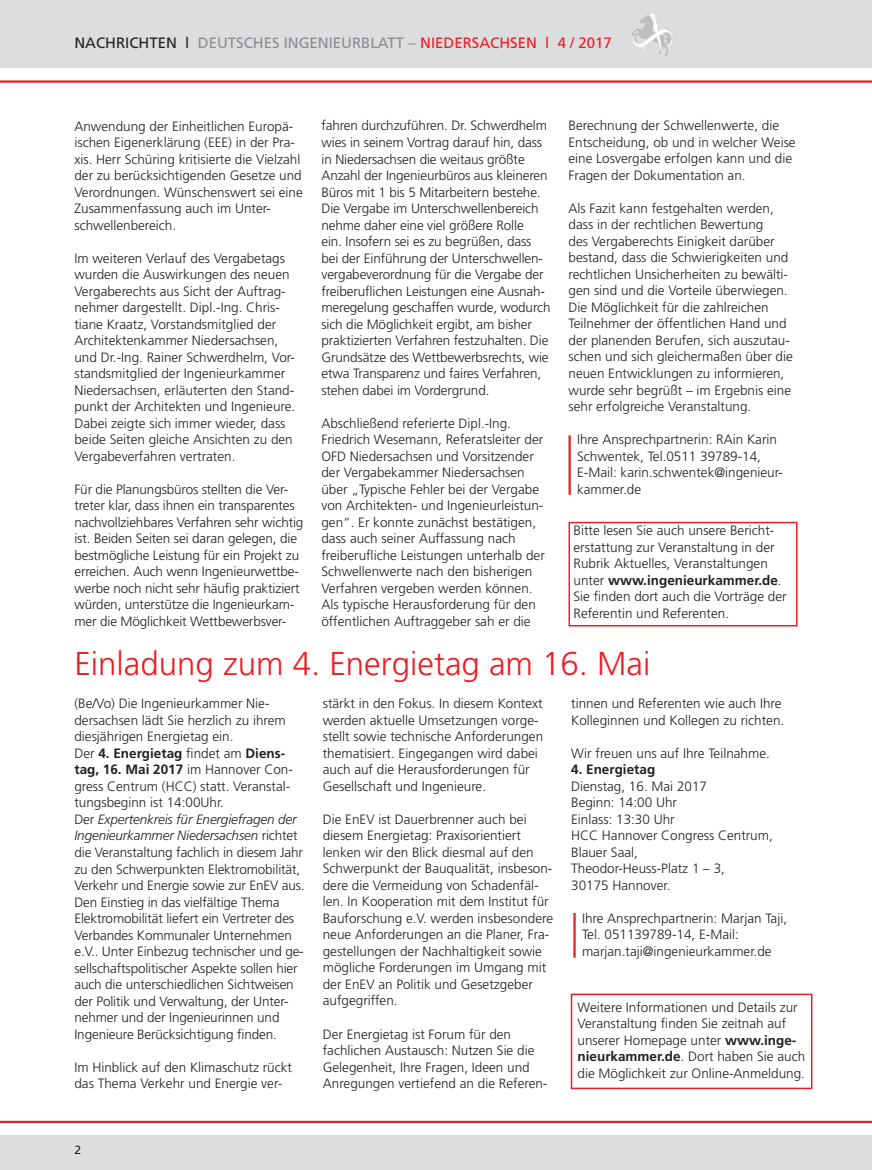
<style>
.page{position:relative;width:872px;height:1170px;background:#fff}
.page>*{position:absolute;margin:0;border:0;box-sizing:border-box;transform-origin:0 0}
.t1{font:300 33px "Frutiger";color:#ee1d23}
.t2{font:15px "Frutiger";color:#8a8c8f}
.t3{font:300 13.5px/16.5px "Frutiger";color:#231f20}
.t4{font:700 13.5px "Frutiger";color:#231f20}
.t5{font:12px "Frutiger";color:#231f20}
.s1{color:#231f20}
.s2{color:#ee1d23}
.s3{font-weight:700}
.s4{font-style:italic}
</style>
<div class="page">
<div style="left:0;top:1135px;width:872px;height:34px;background:#dcdddf"></div>
<div style="left:0;top:0;width:872px;height:68px;background:#dcdddf"></div>
<svg style="left:639px;top:14px;width:13px;height:9px"></svg>
<hr style="left:0;top:80px;width:872px;height:3px;background:#ee1d23">
<hr style="left:0;top:1120px;width:872px;height:2px;background:#ee1d23">
<hr style="left:568px;top:435px;width:3px;height:60px;background:#ee1d23">
<div style="left:568px;top:522px;width:229px;height:104px;border:2px solid #ee1d23"></div>
<div style="left:571px;top:993px;width:241px;height:96px;border:2px solid #ee1d23"></div>
<hr style="left:573px;top:912px;width:2px;height:45px;background:#ee1d23">
<p class="t2" style="left:74px;top:34px;width:539px"><span class="s1">NACHRICHTEN l</span> DEUTSCHES INGENIEURBLATT – <span class="s2">NIEDERSACHSEN l 4 / 2017</span></p>
<p class="t3" style="left:74px;top:118px;width:230px">Anwendung der Einheitlichen Europä&shy;ischen Eigenerklärung (EEE) in der Pra&shy;xis. Herr Schüring kritisierte die Vielzahl der zu berücksichtigenden Gesetze und Verordnungen. Wünschenswert sei eine Zusammenfassung auch im Unter&shy;schwellenbereich.</p>
<p class="t3" style="left:74px;top:250px;width:222px">Im weiteren Verlauf des Vergabetags wurden die Auswirkungen des neuen Vergaberechts aus Sicht der Auftrag&shy;nehmer dargestellt. Dipl.-Ing. Chris&shy;tiane Kraatz, Vorstandsmitglied der Architektenkammer Niedersachsen, und Dr.-Ing. Rainer Schwerdhelm, Vor&shy;standsmitglied der Ingenieurkammer Niedersachsen, erläuterten den Stand&shy;punkt der Architekten und Ingenieure.<br>Dabei zeigte sich immer wieder, dass beide Seiten gleiche Ansichten zu den Vergabeverfahren vertraten.</p>
<p class="t3" style="left:74px;top:480px;width:230px">Für die Planungsbüros stellten die Ver&shy;treter klar, dass ihnen ein transparentes nachvollziehbares Verfahren sehr wichtig ist. Beiden Seiten sei daran gelegen, die bestmögliche Leistung für ein Projekt zu erreichen. Auch wenn Ingenieurwettbe&shy;werbe noch nicht sehr häufig praktiziert würden, unterstütze die Ingenieurkam&shy;mer die Möglichkeit Wettbewerbsver-</p>
<p class="t3" style="left:321px;top:117px;width:230px">fahren durchzuführen. Dr. Schwerdhelm wies in seinem Vortrag darauf hin, dass in Niedersachsen die weitaus größte Anzahl der Ingenieurbüros aus kleineren Büros mit 1 bis 5 Mitarbeitern bestehe.<br>Die Vergabe im Unterschwellenbereich nehme daher eine viel größere Rolle<br>ein. Insofern sei es zu begrüßen, dass bei der Einführung der Unterschwellen&shy;vergabeverordnung für die Vergabe der freiberuflichen Leistungen eine Ausnah&shy;meregelung geschaffen wurde, wodurch sich die Möglichkeit ergibt, am bisher praktizierten Verfahren festzuhalten. Die Grundsätze des Wettbewerbsrechts, wie etwa Transparenz und faires Verfahren, stehen dabei im Vordergrund.</p>
<p class="t3" style="left:321px;top:414px;width:225px">Abschließend referierte Dipl.-Ing.<br>Friedrich Wesemann, Referatsleiter der OFD Niedersachsen und Vorsitzender der Vergabekammer Niedersachsen über „Typische Fehler bei der Vergabe von Architekten- und Ingenieurleistun&shy;gen“. Er konnte zunächst bestätigen, dass auch seiner Auffassung nach freiberufliche Leistungen unterhalb der Schwellenwerte nach den bisherigen Verfahren vergeben werden können.<br>Als typische Herausforderung für den öffentlichen Auftraggeber sah er die</p>
<p class="t3" style="left:568px;top:117px;width:229px">Berechnung der Schwellenwerte, die Entscheidung, ob und in welcher Weise eine Losvergabe erfolgen kann und die Fragen der Dokumentation an.</p>
<p class="t3" style="left:568px;top:200px;width:226px">Als Fazit kann festgehalten werden, dass in der rechtlichen Bewertung<br>des Vergaberechts Einigkeit darüber bestand, dass die Schwierigkeiten und rechtlichen Unsicherheiten zu bewälti&shy;gen sind und die Vorteile überwiegen.<br>Die Möglichkeit für die zahlreichen Teilnehmer der öffentlichen Hand und der planenden Berufen, sich auszutau&shy;schen und sich gleichermaßen über die neuen Entwicklungen zu informieren, wurde sehr begrüßt – im Ergebnis eine sehr erfolgreiche Veranstaltung.</p>
<p class="t3" style="left:577px;top:431px;width:207px">Ihre Ansprechpartnerin: RAin Karin<br>Schwentek, Tel.0511 39789-14,<br>E-Mail: karin.schwentek@ingenieur&shy;kammer.de</p>
<p class="t3" style="left:573px;top:522px;width:215px">Bitte lesen Sie auch unsere Bericht&shy;erstattung zur Veranstaltung in der Rubrik Aktuelles, Veranstaltungen unter <span class="s3">www.ingenieurkammer.de</span>.<br>Sie finden dort auch die Vorträge der Referentin und Referenten.</p>
<h1 class="t1" style="left:74px;top:645px;width:577px">Einladung zum 4. Energietag am 16. Mai</h1>
<p class="t3" style="left:74px;top:695px;width:232px">(Be/Vo) Die Ingenieurkammer Nie&shy;dersachsen lädt Sie herzlich zu ihrem diesjährigen Energietag ein.<br>Der <span class="s3">4. Energietag</span> findet am <span class="s3">Diens&shy;tag, 16. Mai 2017</span> im Hannover Con&shy;gress Centrum (HCC) statt. Veranstal&shy;tungsbeginn ist 14:00Uhr.<br>Der <span class="s4">Expertenkreis für Energiefragen der Ingenieurkammer Niedersachsen</span> richtet die Veranstaltung fachlich in diesem Jahr zu den Schwerpunkten Elektromobilität, Verkehr und Energie sowie zur EnEV aus.<br>Den Einstieg in das vielfältige Thema Elektromobilität liefert ein Vertreter des Verbandes Kommunaler Unternehmen e.V.. Unter Einbezug technischer und ge&shy;sellschaftspolitischer Aspekte sollen hier auch die unterschiedlichen Sichtweisen der Politik und Verwaltung, der Unter&shy;nehmer und der Ingenieurinnen und Ingenieure Berücksichtigung finden.</p>
<p class="t3" style="left:74px;top:1058px;width:219px">Im Hinblick auf den Klimaschutz rückt das Thema Verkehr und Energie ver-</p>
<p class="t3" style="left:571px;top:695px;width:215px">tinnen und Referenten wie auch Ihre<br>Kolleginnen und Kollegen zu richten.</p>
<p class="t3" style="left:571px;top:744px;width:200px">Wir freuen uns auf Ihre Teilnahme.</p>
<p class="t4" style="left:571px;top:761px;width:86px">4. Energietag</p>
<p class="t3" style="left:571px;top:777px;width:203px">Dienstag, 16. Mai 2017<br>Beginn: 14:00 Uhr<br>Einlass: 13:30 Uhr<br>HCC Hannover Congress Centrum,<br>Blauer Saal,<br>Theodor-Heuss-Platz 1 – 3,<br>30175 Hannover.</p>
<p class="t3" style="left:582px;top:909px;width:207px">Ihre Ansprechpartnerin: Marjan Taji,<br>Tel. 051139789-14, E-Mail: marjan.taji@ingenieurkammer.de</p>
<p class="t3" style="left:323px;top:695px;width:222px">stärkt in den Fokus. In diesem Kontext werden aktuelle Umsetzungen vorge&shy;stellt sowie technische Anforderungen thematisiert. Eingegangen wird dabei auch auf die Herausforderungen für Gesellschaft und Ingenieure.</p>
<p class="t3" style="left:323px;top:810px;width:232px">Die EnEV ist Dauerbrenner auch bei diesem Energietag: Praxisorientiert lenken wir den Blick diesmal auf den Schwerpunkt der Bauqualität, insbeson&shy;dere die Vermeidung von Schadenfäl&shy;len. In Kooperation mit dem Institut für Bauforschung e.V. werden insbesondere neue Anforderungen an die Planer, Fra&shy;gestellungen der Nachhaltigkeit sowie mögliche Forderungen im Umgang mit der EnEV an Politik und Gesetzgeber aufgegriffen.</p>
<p class="t3" style="left:323px;top:1025px;width:226px">Der Energietag ist Forum für den fachlichen Austausch: Nutzen Sie die Gelegenheit, Ihre Fragen, Ideen und Anregungen vertiefend an die Referen-</p>
<p class="t3" style="left:577px;top:998px;width:229px">Weitere Informationen und Details zur Veranstaltung finden Sie zeitnah auf unserer Homepage unter <span class="s3">www.inge&shy;nieurkammer.de</span>. Dort haben Sie auch die Möglichkeit zur Online-Anmeldung.</p>
<p class="t5" style="left:74px;top:1142px;width:8px">2</p>
</div>
